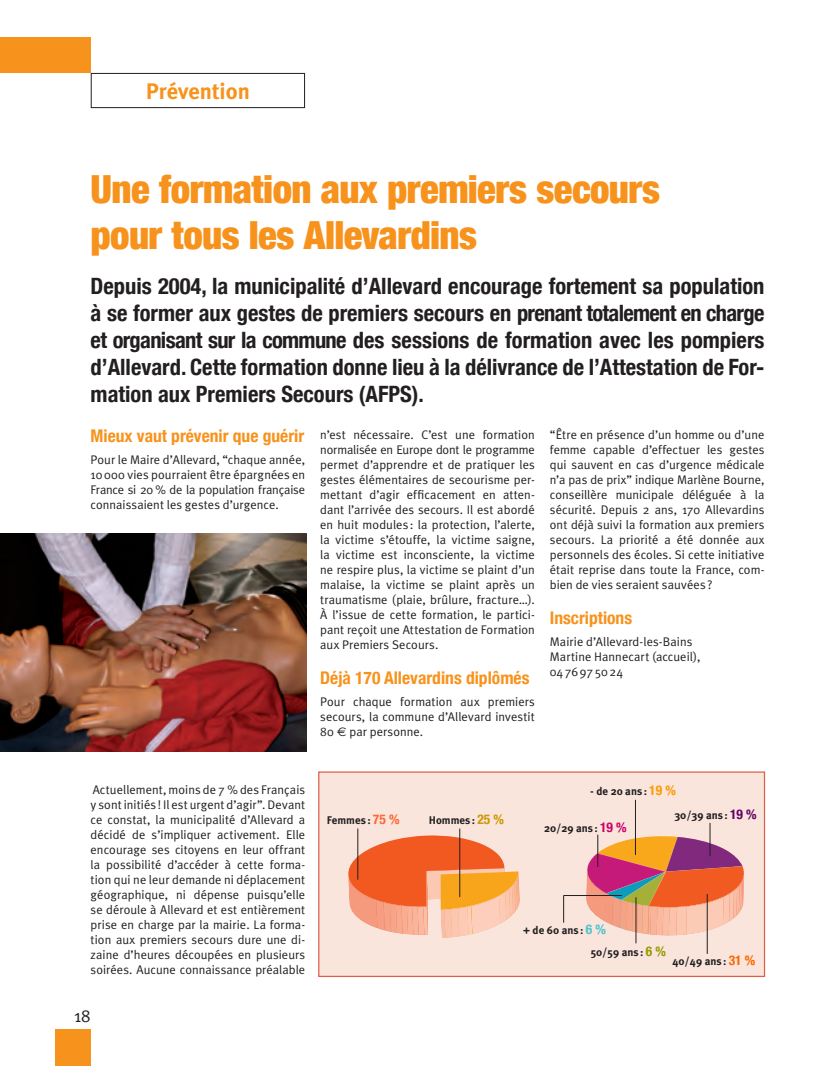
<style>
.page{position:relative;width:819px;height:1066px;background:#fff}
.page>*{position:absolute;margin:0;border:0;box-sizing:border-box;transform-origin:0 0}
.t1{font:900 condensed 38.75px/46.5px "Helvetica Neue";letter-spacing:-.015em;color:#f7931d}
.t2{font:700 condensed 22.5px/27px "Helvetica Neue";color:#231f20;text-align:justify}
.t3{font:700 22.5px "Meta Plus";color:#f7931d}
.t4{font:700 condensed 17.5px "Helvetica Neue";color:#f7931d}
.t5{font:17.5px "Meta Plus Normal";color:#231f20}
.t6{font:12.5px/15px "Meta Plus Normal";letter-spacing:.005em;color:#231f20;text-align:justify}
.t7{font:700 11.12px/23.6px "Meta Plus";color:#231f20}
.s1{font-family:"Euro Sans"}
.s2{font-family:"Helvetica Neue";font-stretch:condensed;font-size:13.5px;color:#ff6634}
.s3{font-family:"Helvetica Neue";font-stretch:condensed;font-size:13.5px;color:#cf9800}
.s4{font-family:"Helvetica Neue";font-stretch:condensed;font-size:13.5px;color:#f90}
.s5{font-family:"Helvetica Neue";font-stretch:condensed;font-size:13.5px;color:#650066}
.s6{font-family:"Helvetica Neue";font-stretch:condensed;font-size:13.5px;color:#ce0065}
.s7{font-family:"Helvetica Neue";font-stretch:condensed;font-size:13.5px;color:#4ec3cf}
.s8{font-family:"Helvetica Neue";font-stretch:condensed;font-size:13.5px;color:#999a00}
.s9{font-family:"Helvetica Neue";font-stretch:condensed;font-size:13.5px;color:#ff6500}
</style>
<div class="page">
<div style="left:318px;top:772px;width:446px;height:204px;background:#f9e5dc"></div>
<div style="left:318px;top:771px;width:446px;height:206px;border:1px solid #db6149"></div>
<svg style="left:348px;top:835px;width:171px;height:103px"></svg>
<svg style="left:586px;top:835px;width:158px;height:101px"></svg>
<hr style="left:357px;top:828px;width:1px;height:52px;background:#231f20">
<hr style="left:459px;top:828px;width:1px;height:69px;background:#231f20">
<hr style="left:634px;top:800px;width:1px;height:55px;background:#231f20">
<hr style="left:709px;top:823px;width:1px;height:33px;background:#231f20">
<hr style="left:597px;top:835px;width:1px;height:32px;background:#231f20">
<hr style="left:706px;top:894px;width:1px;height:60px;background:#231f20">
<svg style="left:563px;top:896px;width:1px;height:27px"></svg>
<div style="left:0;top:37px;width:91px;height:36px;background:#f7931d"></div>
<div style="left:91px;top:73px;width:214px;height:35px;border:1px solid #231f20"></div>
<div style="left:55px;top:1029px;width:36px;height:37px;background:#f7931d"></div>
<img style="left:0;top:533px;width:307px;height:218px">
<hr style="left:635px;top:897px;width:1px;height:46px;background:#231f20">
<hr style="left:563px;top:895px;width:58px;height:1px;background:#231f20">
<h2 class="t3" style="left:146px;top:78px;width:105px">Prévention</h2>
<h1 class="t1" style="left:91px;top:165px;width:571px">Une formation aux premiers secours pour tous les Allevardins</h1>
<p class="t2" style="left:91px;top:272px;width:675px">Depuis 2004, la municipalité d’Allevard encourage fortement sa population à se former aux gestes de premiers secours en prenant totalement en charge et organisant sur la commune des sessions de formation avec les pompiers d’Allevard. Cette formation donne lieu à la délivrance de l’Attestation de For&shy;mation aux Premiers Secours (AFPS).</p>
<h3 class="t4" style="left:91px;top:425px;width:215px">Mieux vaut prévenir que guérir</h3>
<p class="t6" style="left:91px;top:452px;width:216px">Pour le Maire d’Allevard, “chaque année, 10000 vies pourraient être épargnées en France si 20 % de la population française connaissaient les gestes d’urgence.</p>
<p class="t6" style="left:320px;top:427px;width:216px">n’est nécessaire. C’est une formation normalisée en Europe dont le programme permet d’apprendre et de pratiquer les gestes élémentaires de secourisme per&shy;mettant d’agir efficacement en atten&shy;dant l’arrivée des secours. Il est abordé en huit modules : la protection, l’alerte, la victime s’étouffe, la victime saigne, la victime est inconsciente, la victime ne respire plus, la victime se plaint d’un malaise, la victime se plaint après un traumatisme (plaie, brûlure, fracture…).<br>À l’issue de cette formation, le partici&shy;pant reçoit une Attestation de Formation aux Premiers Secours.</p>
<h3 class="t4" style="left:320px;top:667px;width:211px">Déjà 170 Allevardins diplômés</h3>
<p class="t6" style="left:320px;top:694px;width:216px">Pour chaque formation aux premiers secours, la commune d’Allevard investit 80 <span class="s1">€</span> par personne.</p>
<p class="t6" style="left:549px;top:427px;width:216px">“Être en présence d’un homme ou d’une femme capable d’effectuer les gestes qui sauvent en cas d’urgence médicale n’a pas de prix” indique Marlène Bourne, conseillère municipale déléguée à la sécurité. Depuis 2 ans, 170 Allevardins ont déjà suivi la formation aux premiers secours. La priorité a été donnée aux personnels des écoles. Si cette initiative était reprise dans toute la France, com&shy;bien de vies seraient sauvées ?</p>
<h3 class="t4" style="left:549px;top:607px;width:84px">Inscriptions</h3>
<p class="t6" style="left:549px;top:634px;width:152px;text-align:left">Mairie d’Allevard-les-Bains<br>Martine Hannecart (accueil),<br>0476975024</p>
<p class="t6" style="left:91px;top:782px;width:216px;text-align:left">Actuellement, moins de 7 % des Français&shy;y sont initiés ! Il est urgent d’agir”. Devant ce constat, la municipalité d’Allevard a décidé de s’impliquer activement. Elle encourage ses citoyens en leur offrant la possibilité d’accéder à cette forma&shy;tion qui ne leur demande ni déplacement géographique, ni dépense puisqu’elle se déroule à Allevard et est entièrement prise en charge par la mairie. La forma&shy;tion aux premiers secours dure une di&shy;zaine d’heures découpées en plusieurs soirées. Aucune connaissance préalable</p>
<h3 class="t5" style="left:74px;top:1006px;width:18px">18</h3>
<p class="t7" style="left:327px;top:808px;width:74px">Femmes : <span class="s2">75 %</span></p>
<p class="t7" style="left:428px;top:808px;width:77px">Hommes : <span class="s3">25 %</span></p>
<p class="t7" style="left:674px;top:779px;width:84px;text-indent:-84px">- de 20 ans : <span class="s4">19 %<br></span>30/39 ans : <span class="s5">19 %</span></p>
<p class="t7" style="left:543px;top:816px;width:84px">20/29 ans : <span class="s6">19 %</span></p>
<p class="t7" style="left:523px;top:919px;width:84px">+ de 60 ans : <span class="s7">6 %</span></p>
<p class="t7" style="left:590px;top:940px;width:77px">50/59 ans : <span class="s8">6 %</span></p>
<p class="t7" style="left:672px;top:949px;width:84px">40/49 ans : <span class="s9">31 %</span></p>
</div>
